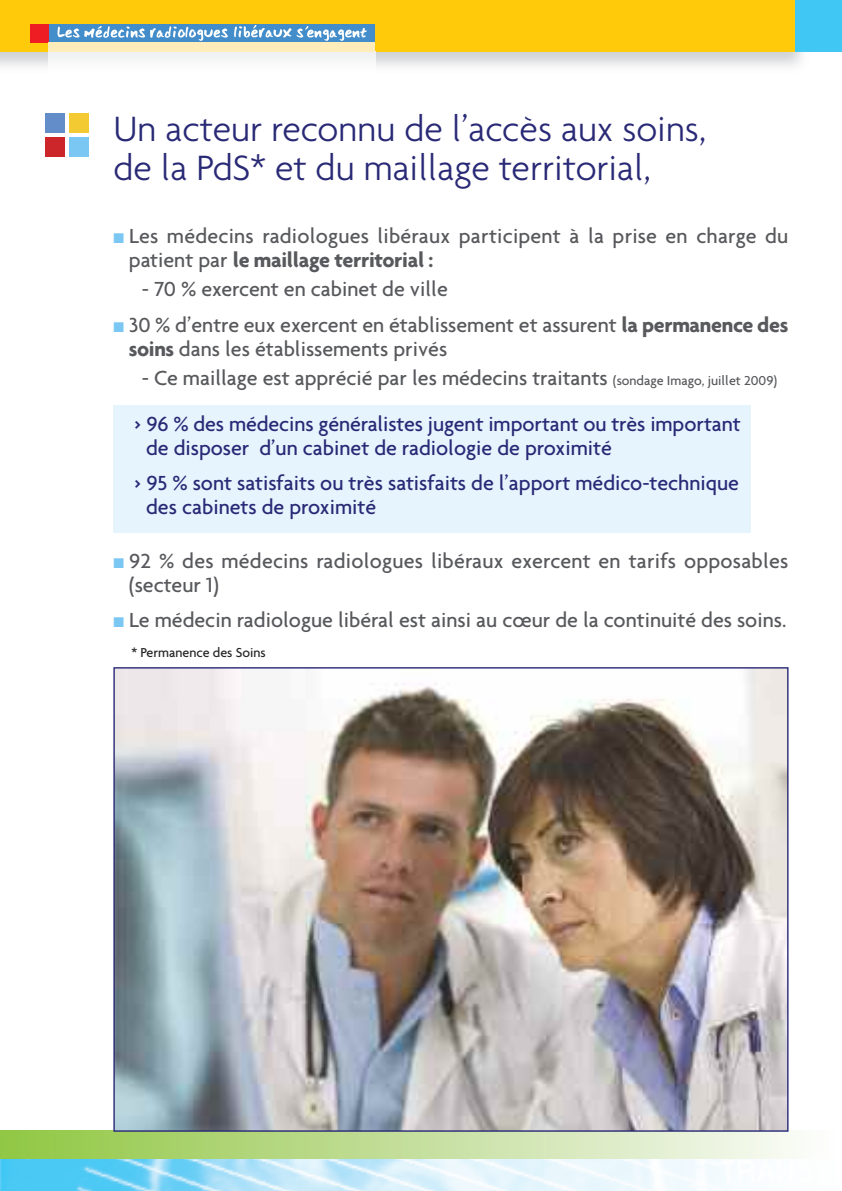
<style>
.page{position:relative;width:842px;height:1191px;background:#fff}
.page>*{position:absolute;margin:0;border:0;box-sizing:border-box;transform-origin:0 0}
.t1{font:300 38px/39.2px "Agenda";color:#292976}
.t2{font:500 22px/24px "Agenda";color:#58595c}
.t3{font:500 22px/24px "Agenda";color:#292976}
.t4{font:500 14px "Agenda";color:#272627}
.s1{color:#7bc7f3}
.s2{font-weight:700}
.s3{font-size:14px}
</style>
<div class="page">
<div style="left:0;top:0;width:796px;height:52px;background:#feca0a"></div>
<div style="left:795px;top:0;width:47px;height:52px;background:#40c7f4"></div>
<img style="left:0;top:1158px;width:798px;height:33px">
<div style="left:48px;top:24px;width:327px;height:19px;background:#448dcb"></div>
<div style="left:30px;top:24px;width:18px;height:18px;background:#ee1d23"></div>
<div style="left:48px;top:52px;width:327px;height:15px;background:#f5f5f6"></div>
<div style="left:48px;top:43px;width:327px;height:9px;background:#feedbb"></div>
<div style="left:0;top:1130px;width:837px;height:28px;background:linear-gradient(to right,#90c642,#fcfcfb)"></div>
<svg style="left:58px;top:26px;width:170px;height:15px"></svg>
<svg style="left:234px;top:25px;width:133px;height:16px"></svg>
<div style="left:45px;top:137px;width:20px;height:20px;background:#cc262b"></div>
<div style="left:69px;top:137px;width:19px;height:20px;background:#7bc7f3"></div>
<div style="left:45px;top:113px;width:20px;height:20px;background:#628dc9"></div>
<div style="left:69px;top:113px;width:19px;height:20px;background:#f3ca32"></div>
<div style="left:113px;top:405px;width:638px;height:127px;background:#e5f4fd"></div>
<img style="left:115px;top:669px;width:671px;height:460px">
<h1 class="t1" style="left:113px;top:108px;width:594px">Un acteur reconnu de l’accès aux soins, de la PdS* et du maillage territorial,</h1>
<p class="t2" style="left:129px;top:223px;width:661px;text-indent:-16px"><span class="s1">■</span> Les médecins radiologues libéraux participent à la prise en charge du patient par <span class="s2">le maillage territorial :</span></p>
<p class="t2" style="left:142px;top:277px;width:308px">- 70 % exercent en cabinet de ville</p>
<p class="t2" style="left:129px;top:312px;width:661px;text-indent:-15px"><span class="s1">■</span> 30 % d’entre eux exercent en établissement et assurent <span class="s2">la permanence des soins</span> dans les établissements privés</p>
<p class="t2" style="left:142px;top:366px;width:637px">- Ce maillage est apprécié par les médecins traitants <span class="s3">(sondage Imago, juillet 2009)</span></p>
<p class="t3" style="left:146px;top:411px;width:596px;text-indent:-13px">&gt; 96 % des médecins généralistes jugent important ou très important de disposer d’un cabinet de radiologie de proximité</p>
<p class="t3" style="left:146px;top:470px;width:594px;text-indent:-13px">&gt; 95 % sont satisfaits ou très satisfaits de l’apport médico-technique des cabinets de proximité</p>
<p class="t2" style="left:129px;top:548px;width:661px;text-indent:-16px"><span class="s1">■</span> 92 % des médecins radiologues libéraux exercent en tarifs opposables (secteur 1)</p>
<p class="t2" style="left:113px;top:607px;width:674px"><span class="s1">■</span> Le médecin radiologue libéral est ainsi au cœur de la continuité des soins.</p>
<p class="t4" style="left:131px;top:643px;width:136px">* Permanence des Soins</p>
</div>
